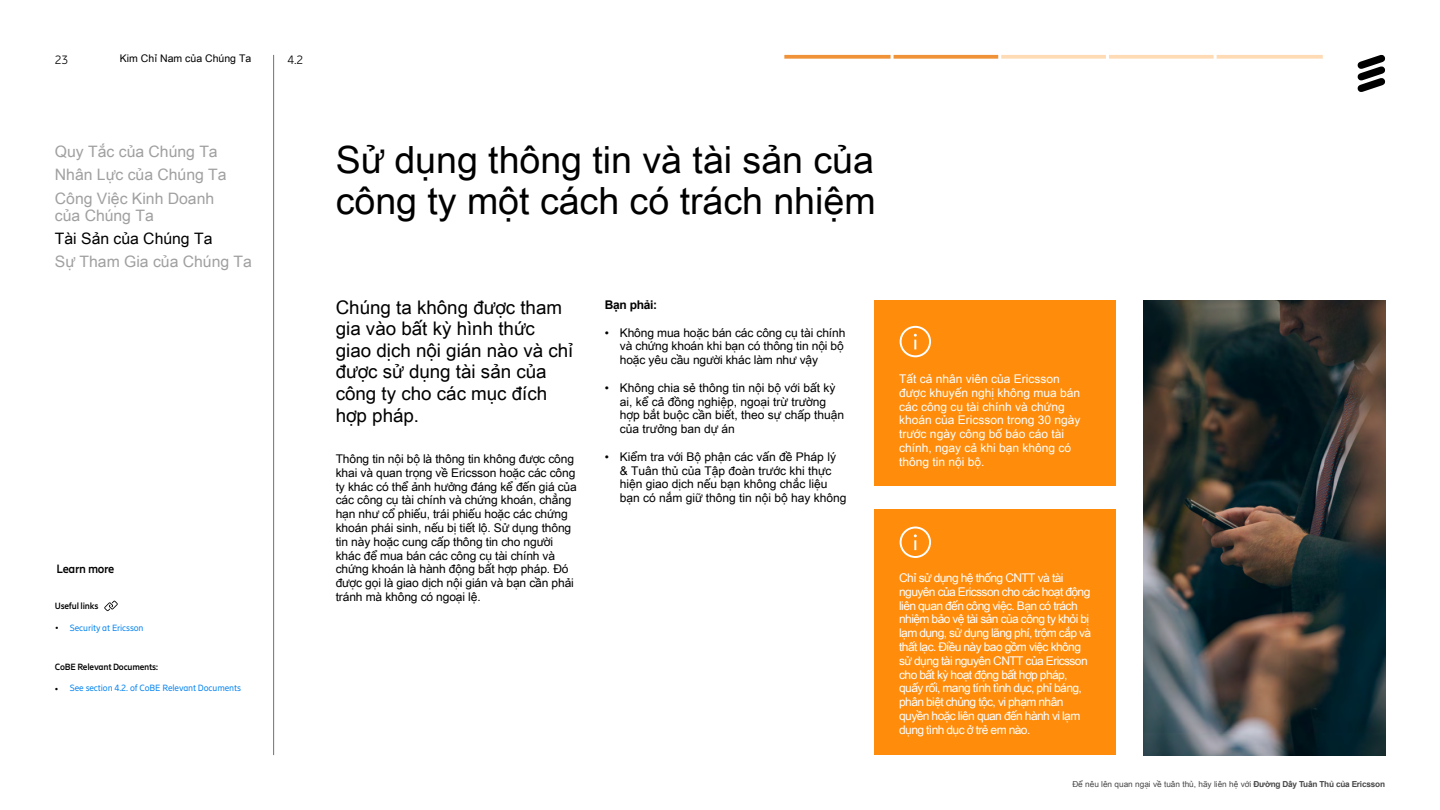
<style>
.page{position:relative;width:1440px;height:810px;background:#fff}
.page>*{position:absolute;margin:0;border:0;box-sizing:border-box;transform-origin:0 0}
.t1{font:37.5px/41.2px "Arial Unicode MS";color:#000}
.t2{font:18.75px/21.6px "Arial Unicode MS";color:#000}
.t3{font:15.75px/23.2px "Arial Unicode MS";color:#a0a0a0}
.t4{font:15.75px "Arial Unicode MS";color:#000}
.t5{font:12px/13.8px "Arial Unicode MS";letter-spacing:-.01em;color:#000}
.t6{font:12px/13.8px "Arial Unicode MS";letter-spacing:-.05em;color:#fff}
.t7{font:12px/13.8px "Arial Unicode MS";color:#fff}
.t8{font:700 12px "Ericsson Hilda";letter-spacing:-.025em;color:#000}
.t9{font:700 12px "Arial";letter-spacing:-.025em;color:#000}
.t10{font:300 12px "Ericsson Hilda";color:#000}
.t11{font:10.5px "Arial Unicode MS";color:#000}
.t12{font:9px "Ericsson Hilda";letter-spacing:-.01em;color:#0082f0}
.t13{font:700 9px "Ericsson Hilda";letter-spacing:-.025em;color:#000}
.t14{font:8.25px "Arial Unicode MS";color:#484848}
.s1{color:#000}
.s2{font-family:"Minion Pro";color:#000}
.s3{font-family:"Arial";font-weight:700}
</style>
<div class="page">
<svg style="left:1358px;top:55px;width:27px;height:37px"></svg>
<svg style="left:784px;top:55px;width:107px;height:4px"></svg>
<svg style="left:894px;top:55px;width:104px;height:4px"></svg>
<svg style="left:1001px;top:55px;width:105px;height:4px"></svg>
<svg style="left:1109px;top:55px;width:105px;height:4px"></svg>
<svg style="left:1217px;top:55px;width:106px;height:4px"></svg>
<hr style="left:273px;top:55px;width:1px;height:700px;background:#727272">
<div style="left:874px;top:510px;width:242px;height:245px;background:#ff8c0a"></div>
<svg style="left:900px;top:527px;width:31px;height:31px"></svg>
<img style="left:1143px;top:300px;width:242px;height:455px">
<div style="left:874px;top:300px;width:242px;height:186px;background:#ff8c0a"></div>
<svg style="left:900px;top:326px;width:31px;height:31px"></svg>
<svg style="left:104px;top:601px;width:14px;height:10px"></svg>
<p class="t11" style="left:120px;top:51px;width:133px">Kim Chỉ Nam của Chúng Ta</p>
<p class="t10" style="left:55px;top:53px;width:15px">23</p>
<p class="t10" style="left:288px;top:53px;width:17px">4.2</p>
<h3 class="t3" style="left:55px;top:140px;width:173px">Quy Tắc của Chúng Ta<br>Nhân Lực của Chúng Ta<br>Công Việc Kinh Doanh</h3>
<h3 class="t3" style="left:55px;top:203px;width:100px">của Chúng Ta</h3>
<h3 class="t4" style="left:55px;top:227px;width:159px">Tài Sản của Chúng Ta</h3>
<h3 class="t3" style="left:55px;top:250px;width:199px">Sự Tham Gia của Chúng Ta</h3>
<p class="t8" style="left:56px;top:562px;width:60px">Learn more</p>
<p class="t13" style="left:55px;top:601px;width:45px">Useful links</p>
<p class="t12" style="left:55px;top:623px;width:90px"><span class="s1">•</span> Security at Ericsson</p>
<p class="t13" style="left:55px;top:661px;width:105px">CoBE Relevant Documents:</p>
<p class="t12" style="left:55px;top:683px;width:187px"><span class="s2">•</span> See section 4.2. of CoBE Relevant Documents</p>
<h1 class="t1" style="left:336px;top:138px;width:541px">Sử dụng thông tin và tài sản của công ty một cách có trách nhiệm</h1>
<h2 class="t2" style="left:336px;top:296px;width:239px">Chúng ta không được tham gia vào bất kỳ hình thức giao dịch nội gián nào và chỉ được sử dụng tài sản của công ty cho các mục đích hợp pháp.</h2>
<p class="t5" style="left:336px;top:452px;width:243px">Thông tin nội bộ là thông tin không được công khai và quan trọng về Ericsson hoặc các công ty khác có thể ảnh hưởng đáng kể đến giá của các công cụ tài chính và chứng khoán, chẳng hạn như cổ phiếu, trái phiếu hoặc các chứng khoán phái sinh, nếu bị tiết lộ. Sử dụng thông tin này hoặc cung cấp thông tin cho người khác để mua bán các công cụ tài chính và chứng khoán là hành động bất hợp pháp. Đó được gọi là giao dịch nội gián và bạn cần phải tránh mà không có ngoại lệ.</p>
<p class="t9" style="left:605px;top:297px;width:54px">Bạn phải:</p>
<p class="t5" style="left:620px;top:325px;width:227px;text-indent:-15px">• Không mua hoặc bán các công cụ tài chính và chứng khoán khi bạn có thông tin nội bộ hoặc yêu cầu người khác làm như vậy</p>
<p class="t5" style="left:620px;top:380px;width:226px;text-indent:-15px">• Không chia sẻ thông tin nội bộ với bất kỳ ai, kể cả đồng nghiệp, ngoại trừ trường hợp bắt buộc cần biết, theo sự chấp thuận của trưởng ban dự án</p>
<p class="t5" style="left:620px;top:449px;width:228px;text-indent:-15px">• Kiểm tra với Bộ phận các vấn đề Pháp lý &amp; Tuân thủ của Tập đoàn trước khi thực hiện giao dịch nếu bạn không chắc liệu bạn có nắm giữ thông tin nội bộ hay không</p>
<p class="t7" style="left:899px;top:372px;width:183px">Tất cả nhân viên của Ericsson được khuyến nghị không mua bán các công cụ tài chính và chứng khoán của Ericsson trong 30 ngày trước ngày công bố báo cáo tài chính, ngay cả khi bạn không có thông tin nội bộ.</p>
<p class="t6" style="left:899px;top:571px;width:194px">Chỉ sử dụng hệ thống CNTT và tài nguyên của Ericsson cho các hoạt động liên quan đến công việc. Bạn có trách nhiệm bảo vệ tài sản của công ty khỏi bị lạm dụng, sử dụng lãng phí, trộm cắp và thất lạc. Điều này bao gồm việc không sử dụng tài nguyên CNTT của Ericsson cho bất kỳ hoạt động bất hợp pháp, quấy rối, mang tính tình dục, phỉ báng, phân biệt chủng tộc, vi phạm nhân quyền hoặc liên quan đến hành vi lạm dụng tình dục ở trẻ em nào.</p>
<p class="t14" style="left:1072px;top:778px;width:314px">Để nêu lên quan ngại về tuân thủ, hãy liên hệ với <span class="s3">Đường Dây Tuân Thủ của Ericsson</span></p>
</div>
